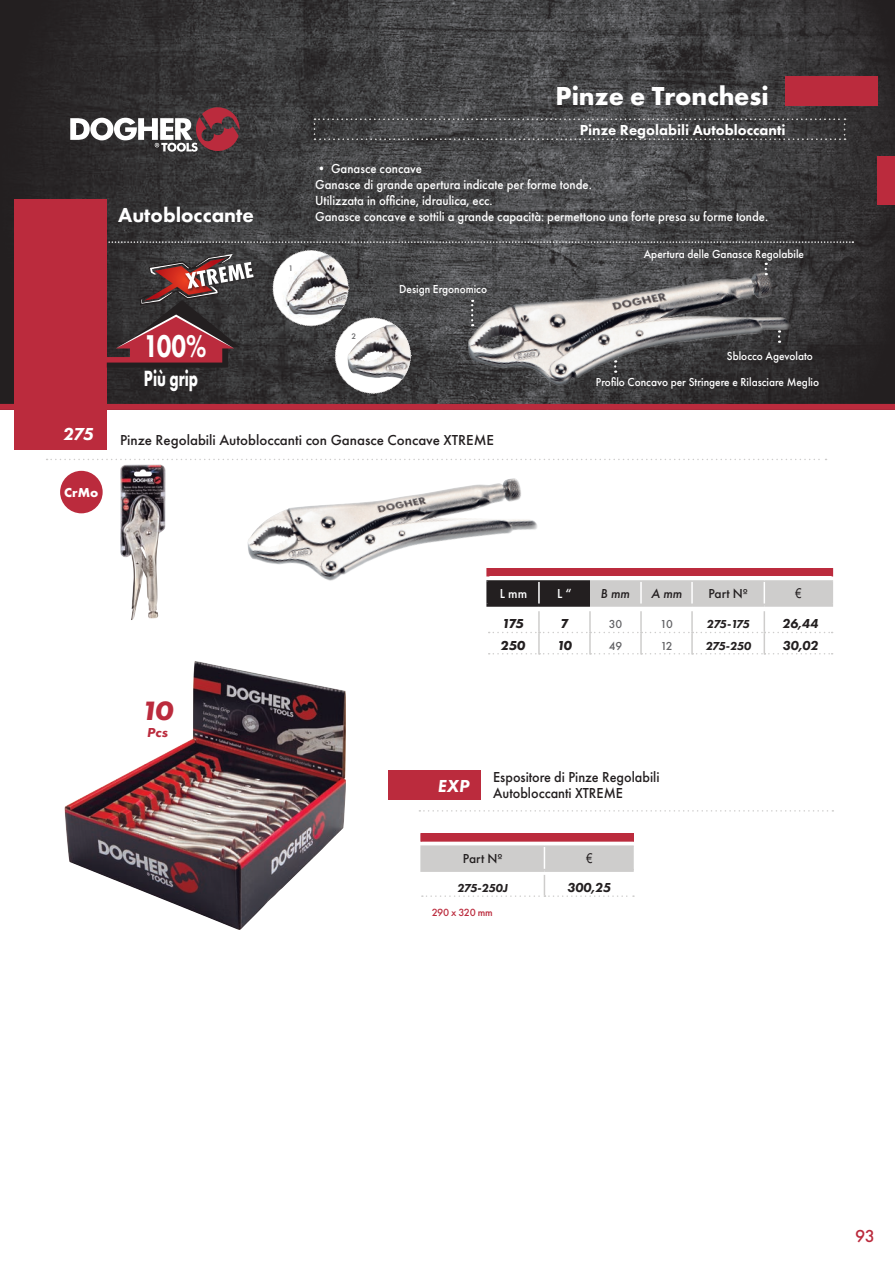
<style>
.page{position:relative;width:895px;height:1262px;background:#fff}
.page>*{position:absolute;margin:0;border:0;box-sizing:border-box;transform-origin:0 0}
.t1{font:800 32.7px "Futura PT";color:#fff;scale:.75 1}
.t2{font:italic 700 27.6px "Futura PT";color:#bb2b3d;scale:1.08 1}
.t3{font:700 27px "Futura PT";color:#fff}
.t4{font:700 22.8px "Futura PT";color:#fff;scale:.66 1}
.t5{font:800 21px "Futura PT";color:#fff}
.t6{font:italic 800 18px "Futura PT";letter-spacing:-.015em;color:#fff}
.t7{font:500 18px "Futura PT";color:#bb2b3d}
.t8{font:500 15px "Futura PT";color:#231f20}
.t9{font:500 15px "Futura PT";color:#231f20;scale:.95 1}
.t10{font:800 15px "Futura PT";color:#fff}
.t11{font:500 13.5px "Futura PT";color:#fff;scale:.95 1}
.t12{font:italic 800 13.5px "Futura PT";letter-spacing:-.01em;color:#231f20}
.t13{font:500 13.5px "Futura PT";color:#231f20}
.t14{font:italic 700 13.5px "Futura PT";letter-spacing:-.05em;color:#231f20}
.t15{font:italic 500 13.5px "Futura PT";color:#231f20}
.t16{font:500 13.5px "Futura PT";color:#fff}
.t17{font:700 13.5px "Futura PT";color:#fff}
.t18{font:italic 800 13.5px "Futura PT";color:#bb2b3d;scale:1.08 1}
.t19{font:13.5px "Arial";color:#231f20;scale:.8 1}
.t20{font:500 12px "Futura PT";color:#fff;scale:.95 1}
.t21{font:italic 800 12px "Futura PT";letter-spacing:-.035em;color:#231f20}
.t22{font:500 12px "Futura PT";letter-spacing:-.04em;color:#636366}
.t23{font:500 10.8px "Futura PT";letter-spacing:-.025em;color:#bb2b3d}
.t24{font:500 8.25px "Futura PT";color:#636366}
.s1{font-family:"Futura PT Cond";font-weight:400}
</style>
<div class="page">
<img style="left:120px;top:464px;width:46px;height:156px">
<hr style="left:486px;top:604px;width:53px;height:3px;background:#231f20">
<hr style="left:539px;top:604px;width:51px;height:3px;background:#231f20">
<hr style="left:590px;top:604px;width:51px;height:3px;background:#cecdcc">
<hr style="left:641px;top:604px;width:51px;height:3px;background:#cecdcc">
<hr style="left:692px;top:604px;width:72px;height:3px;background:#cecdcc">
<svg style="left:486px;top:568px;width:347px;height:37px;background:#ad8f92"></svg>
<hr style="left:764px;top:604px;width:69px;height:3px;background:#cecdcc">
<svg style="left:489px;top:611px;width:344px;height:43px"></svg>
<svg style="left:419px;top:810px;width:414px;height:1px"></svg>
<img style="left:64px;top:661px;width:282px;height:269px">
<img style="left:2px;top:0;width:893px;height:404px">
<svg style="left:106px;top:241px;width:747px;height:2px"></svg>
<div style="left:14px;top:242px;width:92px;height:207px;background:#bb2b3d"></div>
<div style="left:14px;top:199px;width:92px;height:163px;background:#bb2b3d"></div>
<div style="left:0;top:404px;width:895px;height:6px;background:#bb2b3d"></div>
<svg style="left:70px;top:107px;width:170px;height:45px"></svg>
<svg style="left:314px;top:119px;width:531px;height:21px;background:#4b4b4c"></svg>
<div style="left:785px;top:77px;width:93px;height:29px;background:#bb2b3d"></div>
<svg style="left:47px;top:459px;width:779px;height:1px"></svg>
<img style="left:467px;top:272px;width:324px;height:115px">
<div style="left:60px;top:471px;width:43px;height:42px;background:#bb2b3d;border-radius:50%"></div>
<svg style="left:272px;top:250px;width:139px;height:144px"></svg>
<svg style="left:765px;top:263px;width:2px;height:12px"></svg>
<svg style="left:778px;top:330px;width:2px;height:13px"></svg>
<svg style="left:471px;top:300px;width:2px;height:26px"></svg>
<svg style="left:614px;top:360px;width:2px;height:13px"></svg>
<svg style="left:420px;top:833px;width:214px;height:64px"></svg>
<div style="left:388px;top:770px;width:92px;height:29px;background:#bb2b3d"></div>
<img style="left:247px;top:478px;width:291px;height:104px">
<div style="left:184px;top:261px;width:73px;height:32px;background:#231f20;opacity:.75"></div>
<svg style="left:106px;top:254px;width:148px;height:114px;background:#643a3e"></svg>
<div style="left:878px;top:156px;width:17px;height:49px;background:#bb2b3d"></div>
<p class="t6" style="left:63px;top:423px;width:32px">275</p>
<p class="t17" style="left:64px;top:484px;width:36px">CrMo</p>
<h3 class="t3" style="left:555px;top:78px;width:215px">Pinze e Tronchesi</h3>
<p class="t5" style="left:118px;top:202px;width:137px">Autobloccante</p>
<p class="t1" style="left:144px;top:326px;width:85px">100%</p>
<p class="t4" style="left:144px;top:363px;width:84px">Più grip</p>
<p class="t24" style="left:289px;top:263px;width:6px">1</p>
<p class="t10" style="left:580px;top:121px;width:207px">Pinze Regolabili Autobloccanti</p>
<p class="t11" style="left:315px;top:160px;width:114px"><span class="s1">•</span> Ganasce concave</p>
<p class="t11" style="left:315px;top:176px;width:293px">Ganasce di grande apertura indicate per forme tonde.</p>
<p class="t11" style="left:315px;top:192px;width:188px">Utilizzata in officine, idraulica, ecc.</p>
<p class="t11" style="left:315px;top:209px;width:478px">Ganasce concave e sottili a grande capacità: permettono una forte presa su forme tonde.</p>
<p class="t24" style="left:352px;top:331px;width:6px">2</p>
<p class="t20" style="left:399px;top:281px;width:94px">Design Ergonomico</p>
<p class="t20" style="left:644px;top:247px;width:170px">Apertura delle Ganasce Regolabile</p>
<p class="t20" style="left:727px;top:349px;width:92px">Sblocco Agevolato</p>
<p class="t20" style="left:596px;top:375px;width:236px">Profilo Concavo per Stringere e Rilasciare Meglio</p>
<p class="t8" style="left:120px;top:431px;width:375px">Pinze Regolabili Autobloccanti con Ganasce Concave XTREME</p>
<p class="t2" style="left:141px;top:694px;width:31px">10</p>
<p class="t18" style="left:147px;top:724px;width:21px">Pcs</p>
<p class="t16" style="left:500px;top:585px;width:29px">L mm</p>
<p class="t16" style="left:557px;top:585px;width:16px">L “</p>
<p class="t15" style="left:600px;top:585px;width:31px">B mm</p>
<p class="t15" style="left:651px;top:585px;width:32px">A mm</p>
<p class="t13" style="left:708px;top:585px;width:41px">Part Nº</p>
<p class="t19" style="left:795px;top:584px;width:9px">€</p>
<p class="t14" style="left:502px;top:615px;width:23px">175</p>
<p class="t14" style="left:560px;top:615px;width:10px">7</p>
<p class="t22" style="left:609px;top:617px;width:15px">30</p>
<p class="t22" style="left:660px;top:617px;width:14px">10</p>
<p class="t21" style="left:706px;top:617px;width:45px">275-175</p>
<p class="t14" style="left:501px;top:637px;width:26px">250</p>
<p class="t14" style="left:557px;top:637px;width:16px">10</p>
<p class="t22" style="left:609px;top:638px;width:15px">49</p>
<p class="t22" style="left:660px;top:638px;width:14px">12</p>
<p class="t21" style="left:705px;top:638px;width:47px">275-250</p>
<p class="t12" style="left:782px;top:615px;width:38px">26,44</p>
<p class="t12" style="left:782px;top:637px;width:37px">30,02</p>
<p class="t6" style="left:437px;top:775px;width:33px">EXP</p>
<p class="t9" style="left:493px;top:767px;width:177px">Espositore di Pinze Regolabili</p>
<p class="t9" style="left:493px;top:784px;width:138px">Autobloccanti XTREME</p>
<p class="t13" style="left:463px;top:850px;width:41px">Part Nº</p>
<p class="t19" style="left:586px;top:849px;width:9px">€</p>
<p class="t21" style="left:457px;top:880px;width:52px">275-250J</p>
<p class="t12" style="left:567px;top:879px;width:45px">300,25</p>
<p class="t23" style="left:432px;top:905px;width:62px">290 x 320 mm</p>
<h3 class="t7" style="left:855px;top:1225px;width:21px">93</h3>
</div>
